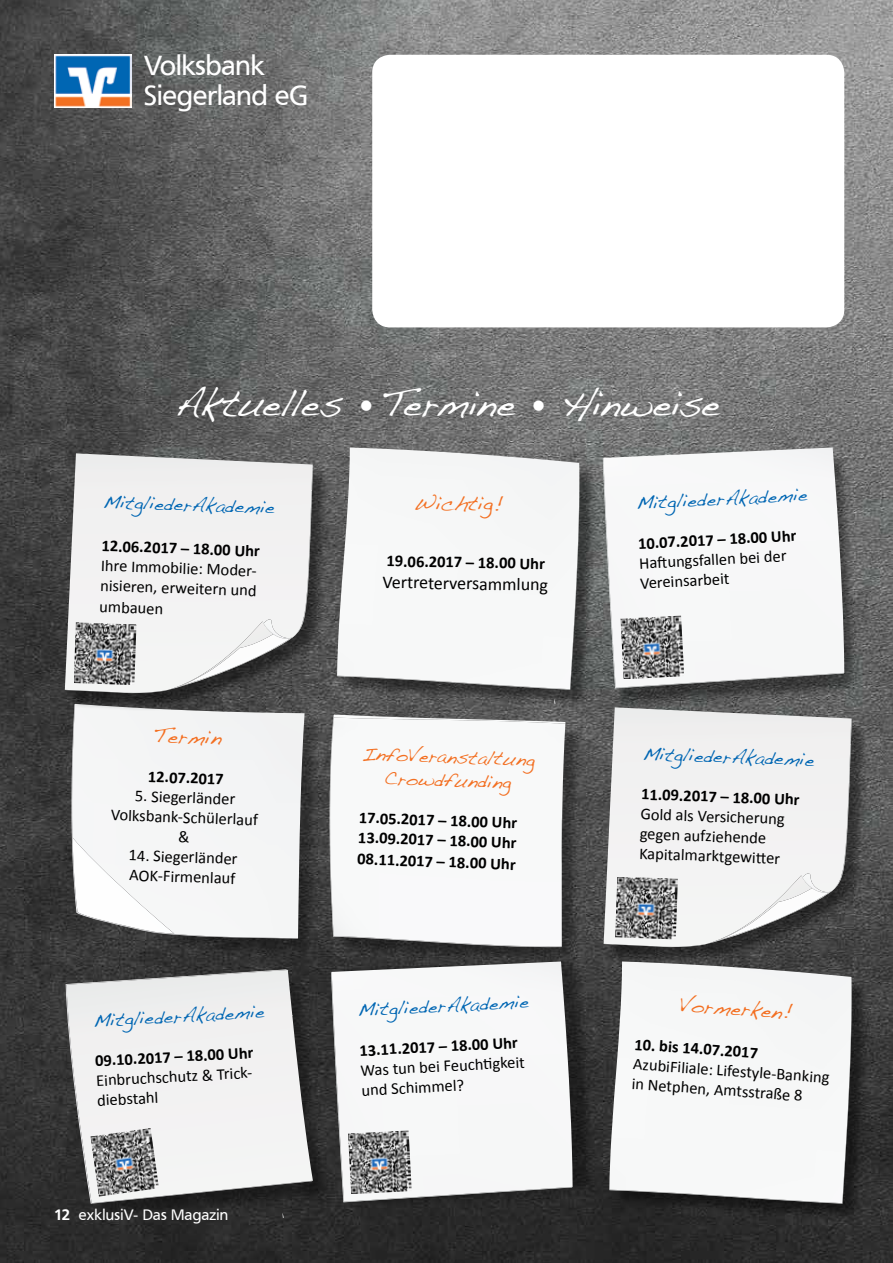
<style>
.page{position:relative;width:893px;height:1263px;background:#fff}
.page>*{position:absolute;margin:0;border:0;box-sizing:border-box;transform-origin:0 0}
.t1{font:33px "Dakota";letter-spacing:-.045em;color:#fff}
.t2{font:27.3px/30.2px "Frutiger VR";color:#fff}
.t3{font:18px "Dakota";color:#f36f21}
.t4{font:18px "Calibri";color:#000}
.t5{font:16.5px/19.8px "Calibri";color:#000}
.t6{font:700 16.5px/19.8px "Calibri";color:#000}
.t7{font:16.5px "Dakota";color:#0066b3}
.t8{font:16.5px/23.4px "Dakota";color:#f36f21;text-align:center}
.t9{font:15px "Frutiger VR";letter-spacing:.02em;color:#fff}
.s1{font-family:"Calibri"}
.s2{font-weight:700}
</style>
<div class="page">
<img style="left:0;top:0;width:893px;height:1263px">
<div style="left:339px;top:450px;width:259px;height:258px;background:#000;opacity:.47"></div>
<img style="left:337px;top:447px;width:242px;height:242px">
<div style="left:606px;top:710px;width:264px;height:255px;background:#000;opacity:.43"></div>
<svg style="left:604px;top:724px;width:248px;height:224px"></svg>
<div style="left:332px;top:717px;width:252px;height:249px;background:#000;opacity:.35"></div>
<img style="left:330px;top:714px;width:232px;height:232px">
<div style="left:612px;top:964px;width:258px;height:258px;background:#000;opacity:.47"></div>
<img style="left:609px;top:961px;width:242px;height:242px">
<div style="left:74px;top:707px;width:249px;height:250px;background:#000;opacity:.31"></div>
<img style="left:298px;top:712px;width:7px;height:226px">
<div style="left:553px;top:453px;width:306px;height:271px;background:#000;opacity:.42"></div>
<img style="left:603px;top:447px;width:241px;height:241px">
<div style="left:68px;top:972px;width:263px;height:250px;background:#292929"></div>
<svg style="left:66px;top:969px;width:222px;height:16px"></svg>
<svg style="left:67px;top:970px;width:223px;height:233px;background:#d9d9d9"></svg>
<div style="left:290px;top:954px;width:305px;height:271px;background:#000;opacity:.37"></div>
<img style="left:332px;top:961px;width:241px;height:241px">
<div style="left:68px;top:456px;width:263px;height:256px;background:#000;opacity:.46"></div>
<svg style="left:65px;top:453px;width:247px;height:11px;background:#9b9c9c"></svg>
<svg style="left:65px;top:464px;width:248px;height:230px"></svg>
<img style="left:54px;top:54px;width:77px;height:54px">
<div style="left:372px;top:55px;width:472px;height:272px;background:#fff;border-radius:18px"></div>
<div style="left:71px;top:704px;width:227px;height:234px;background:#f4f5f5"></div>
<img style="left:73px;top:837px;width:101px;height:97px">
<img style="left:74px;top:622px;width:62px;height:63px">
<img style="left:620px;top:616px;width:64px;height:63px">
<img style="left:615px;top:877px;width:63px;height:62px">
<img style="left:91px;top:1128px;width:68px;height:68px">
<img style="left:348px;top:1130px;width:64px;height:64px">
<h2 class="t2" style="left:144px;top:51px;width:166px">Volksbank<br>Siegerland eG</h2>
<h1 class="t1" style="left:175px;top:383px;width:547px">Aktuelles <span class="s1">•</span> Termine <span class="s1">•</span> Hinweise</h1>
<p class="t7" style="left:103px;top:491px;width:173px;rotate:2deg">MitgliederAkademie</p>
<p class="t6" style="left:102px;top:535px;width:160px;rotate:2deg">12.06.2017 – 18.00 Uhr</p>
<p class="t5" style="left:101px;top:555px;width:161px;rotate:2deg">Ihre Immobilie: Moder&shy;nisieren, erweitern und</p>
<p class="t5" style="left:100px;top:597px;width:67px;rotate:2deg">umbauen</p>
<p class="t3" style="left:154px;top:724px;width:70px;rotate:2deg">Termin</p>
<p class="t6" style="left:148px;top:766px;width:77px;rotate:2deg">12.07.2017</p>
<p class="t5" style="left:112px;top:785px;width:151px;text-align:center;rotate:2deg">5. Siegerländer<br>Volksbank-Schülerlauf &amp;</p>
<p class="t5" style="left:129px;top:845px;width:112px;rotate:2deg">14. Siegerländer<br>AOK-Firmenlauf</p>
<p class="t7" style="left:93px;top:1010px;width:173px;rotate:-3deg">MitgliederAkademie</p>
<p class="t6" style="left:95px;top:1051px;width:160px;rotate:-3deg">09.10.2017 – 18.00 Uhr</p>
<p class="t5" style="left:96px;top:1071px;width:161px;rotate:-3deg">Einbruchschutz &amp; Trick&shy;diebstahl</p>
<p class="t9" style="left:54px;top:1206px;width:176px"><span class="s2">12</span> exklusiV- Das Magazin</p>
<p class="t3" style="left:414px;top:491px;width:91px;rotate:1deg">Wichtig!</p>
<p class="t7" style="left:635px;top:493px;width:173px;rotate:-3deg">MitgliederAkademie</p>
<p class="t6" style="left:638px;top:534px;width:160px;rotate:-3deg">10.07.2017 – 18.00 Uhr</p>
<p class="t5" style="left:639px;top:553px;width:152px;rotate:-3deg">Haft ungsfallen bei der<br>Vereinsarbeit</p>
<p class="t6" style="left:387px;top:551px;width:160px;rotate:1deg">19.06.2017 – 18.00 Uhr</p>
<p class="t4" style="left:383px;top:570px;width:167px;rotate:1deg">Vertreterversammlung</p>
<p class="t8" style="left:362px;top:744px;width:174px;rotate:2deg">InfoVeranstaltung<br>Crowdfunding</p>
<p class="t6" style="left:359px;top:807px;width:160px;rotate:2deg">17.05.2017 – 18.00 Uhr<br>13.09.2017 – 18.00 Uhr</p>
<p class="t6" style="left:358px;top:849px;width:160px;rotate:2deg">08.11.2017 – 18.00 Uhr</p>
<p class="t7" style="left:357px;top:1000px;width:173px;rotate:-3deg">MitgliederAkademie</p>
<p class="t6" style="left:359px;top:1041px;width:160px;rotate:-3deg">13.11.2017 – 18.00 Uhr</p>
<p class="t5" style="left:360px;top:1060px;width:168px;rotate:-3deg">Was tun bei Feuchti gkeit und Schimmel?</p>
<p class="t7" style="left:643px;top:743px;width:173px;rotate:2deg">MitgliederAkademie</p>
<p class="t6" style="left:642px;top:784px;width:160px;rotate:2deg">11.09.2017 – 18.00 Uhr</p>
<p class="t5" style="left:641px;top:804px;width:146px;rotate:2deg">Gold als Versicherung gegen aufziehende<br>Kapitalmarktgewitt er</p>
<p class="t3" style="left:680px;top:993px;width:115px;rotate:4deg">Vormerken!</p>
<p class="t6" style="left:635px;top:1034px;width:125px;rotate:4deg">10. bis 14.07.2017</p>
<p class="t5" style="left:634px;top:1054px;width:198px;rotate:4deg">AzubiFiliale: Lifestyle-Banking in Netphen, Amtsstraße 8</p>
</div>
